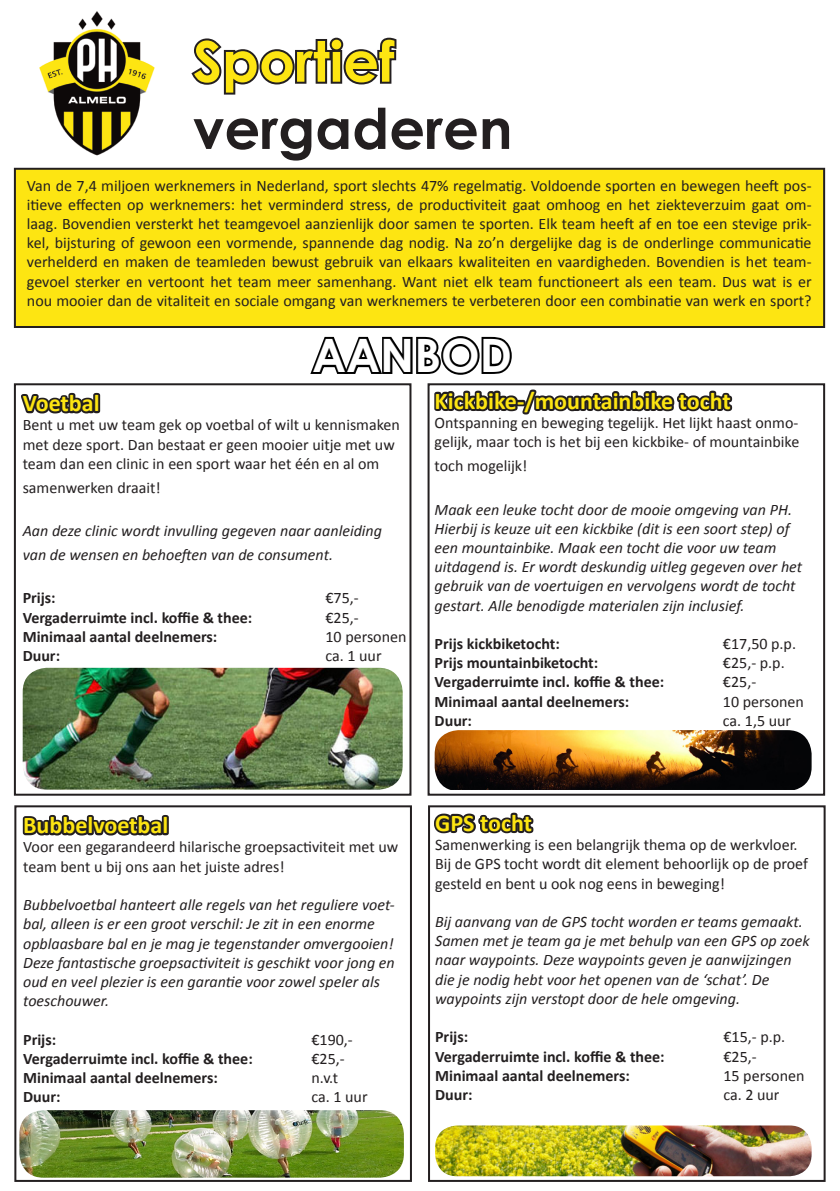
<style>
.page{position:relative;width:840px;height:1191px;background:#fff}
.page>*{position:absolute;margin:0;border:0;box-sizing:border-box;transform-origin:0 0}
.t1{font:700 56px/67.2px "Century Gothic";color:#231f20}
.t2{font:700 46px "Century Gothic";color:#fff}
.t3{font:700 24px "Calibri";color:#fde512}
.t4{font:16px/19.2px "Calibri";color:#231f20}
.t5{font:italic 16px/19.2px "Calibri";color:#231f20}
.t6{font:700 16px "Calibri";color:#231f20}
.s1{color:#fde512}
</style>
<div class="page">
<div style="left:14px;top:383px;width:397px;height:412px;border:2px solid #231f20"></div>
<div style="left:15px;top:169px;width:808px;height:158px;background:#fde512"></div>
<div style="left:14px;top:168px;width:810px;height:160px;border:2px solid #231f20"></div>
<img style="left:39px;top:11px;width:116px;height:145px">
<svg style="left:191px;top:37px;width:206px;height:58px"></svg>
<svg style="left:19px;top:383px;width:84px;height:31px"></svg>
<svg style="left:310px;top:336px;width:202px;height:39px"></svg>
<img style="left:23px;top:668px;width:379px;height:121px">
<div style="left:427px;top:383px;width:397px;height:412px;border:2px solid #231f20"></div>
<svg style="left:434px;top:389px;width:299px;height:26px"></svg>
<div style="left:14px;top:805px;width:397px;height:376px;border:2px solid #231f20"></div>
<svg style="left:18px;top:805px;width:154px;height:31px"></svg>
<div style="left:428px;top:805px;width:397px;height:376px;border:2px solid #231f20"></div>
<svg style="left:434px;top:812px;width:100px;height:22px"></svg>
<img style="left:434px;top:730px;width:377px;height:60px">
<img style="left:19px;top:1110px;width:384px;height:67px">
<img style="left:435px;top:1125px;width:376px;height:51px">
<p class="t1" style="left:193px;top:26px;width:321px"><span class="s1">Sportief </span>vergaderen</p>
<p class="t4" style="left:27px;top:176px;width:785px;text-align:justify">Van de 7,4 miljoen werknemers in Nederland, sport slechts 47% regelmatig. Voldoende sporten en bewegen heeft pos&shy;itieve effecten op werknemers: het verminderd stress, de productiviteit gaat omhoog en het ziekteverzuim gaat om&shy;laag. Bovendien versterkt het teamgevoel aanzienlijk door samen te sporten. Elk team heeft af en toe een stevige prik&shy;kel, bijsturing of gewoon een vormende, spannende dag nodig. Na zo’n dergelijke dag is de onderlinge communicatie verhelderd en maken de teamleden bewust gebruik van elkaars kwaliteiten en vaardigheden. Bovendien is het team&shy;gevoel sterker en vertoont het team meer samenhang. Want niet elk team functioneert als een team. Dus wat is er nou mooier dan de vitaliteit en sociale omgang van werknemers te verbeteren door een combinatie van werk en sport?</p>
<p class="t2" style="left:312px;top:326px;width:201px">AANBOD</p>
<p class="t3" style="left:434px;top:386px;width:297px">Kickbike-/mountainbike tocht</p>
<p class="t4" style="left:434px;top:413px;width:366px">Ontspanning en beweging tegelijk. Het lijkt haast onmo&shy;gelijk, maar toch is het bij een kickbike- of mountainbike</p>
<p class="t4" style="left:434px;top:456px;width:94px">toch mogelijk!</p>
<p class="t5" style="left:434px;top:499px;width:369px">Maak een leuke tocht door de mooie omgeving van PH.<br>Hierbij is keuze uit een kickbike (dit is een soort step) of een mountainbike. Maak een tocht die voor uw team uitdagend is. Er wordt deskundig uitleg gegeven over het gebruik van de voertuigen en vervolgens wordt de tocht gestart. Alle benodigde materialen zijn inclusief.</p>
<p class="t6" style="left:434px;top:633px;width:127px">Prijs kickbiketocht:</p>
<p class="t4" style="left:722px;top:634px;width:75px">€17,50 p.p.</p>
<p class="t6" style="left:434px;top:652px;width:165px">Prijs mountainbiketocht:</p>
<p class="t4" style="left:722px;top:653px;width:63px">€25,- p.p.</p>
<p class="t6" style="left:434px;top:672px;width:231px">Vergaderruimte incl. koffie &amp; thee:</p>
<p class="t4" style="left:722px;top:672px;width:35px">€25,-</p>
<p class="t6" style="left:434px;top:691px;width:196px">Minimaal aantal deelnemers:</p>
<p class="t4" style="left:722px;top:692px;width:82px">10 personen</p>
<p class="t6" style="left:434px;top:710px;width:39px">Duur:</p>
<p class="t4" style="left:722px;top:711px;width:70px">ca. 1,5 uur</p>
<p class="t3" style="left:23px;top:388px;width:78px">Voetbal</p>
<p class="t4" style="left:23px;top:415px;width:378px">Bent u met uw team gek op voetbal of wilt u kennismaken met deze sport. Dan bestaat er geen mooier uitje met uw team dan een clinic in een sport waar het één en al om</p>
<p class="t4" style="left:23px;top:478px;width:139px">samenwerken draait!</p>
<p class="t5" style="left:23px;top:518px;width:360px;line-height:24px">Aan deze clinic wordt invulling gegeven naar aanleiding van de wensen en behoeften van de consument.</p>
<p class="t6" style="left:23px;top:588px;width:35px">Prijs:</p>
<p class="t4" style="left:325px;top:588px;width:35px">€75,-</p>
<p class="t6" style="left:23px;top:607px;width:231px">Vergaderruimte incl. koffie &amp; thee:</p>
<p class="t4" style="left:325px;top:607px;width:35px">€25,-</p>
<p class="t6" style="left:23px;top:626px;width:196px">Minimaal aantal deelnemers:</p>
<p class="t4" style="left:325px;top:627px;width:82px">10 personen</p>
<p class="t6" style="left:23px;top:645px;width:39px">Duur:</p>
<p class="t4" style="left:325px;top:646px;width:58px">ca. 1 uur</p>
<p class="t3" style="left:23px;top:810px;width:146px">Bubbelvoetbal</p>
<p class="t4" style="left:23px;top:837px;width:376px">Voor een gegarandeerd hilarische groepsactiviteit met uw</p>
<p class="t4" style="left:23px;top:857px;width:263px">team bent u bij ons aan het juiste adres!</p>
<p class="t5" style="left:23px;top:894px;width:373px">Bubbelvoetbal hanteert alle regels van het reguliere voet&shy;bal, alleen is er een groot verschil: Je zit in een enorme opblaasbare bal en je mag je tegenstander omvergooien!<br>Deze fantastische groepsactiviteit is geschikt voor jong en oud en veel plezier is een garantie voor zowel speler als toeschouwer.</p>
<p class="t6" style="left:23px;top:1029px;width:35px">Prijs:</p>
<p class="t4" style="left:311px;top:1029px;width:43px">€190,-</p>
<p class="t6" style="left:23px;top:1048px;width:231px">Vergaderruimte incl. koffie &amp; thee:</p>
<p class="t4" style="left:311px;top:1049px;width:35px">€25,-</p>
<p class="t6" style="left:23px;top:1067px;width:196px">Minimaal aantal deelnemers:</p>
<p class="t4" style="left:311px;top:1068px;width:28px">n.v.t</p>
<p class="t6" style="left:23px;top:1086px;width:39px">Duur:</p>
<p class="t4" style="left:311px;top:1087px;width:58px">ca. 1 uur</p>
<p class="t3" style="left:435px;top:807px;width:98px">GPS tocht</p>
<p class="t4" style="left:435px;top:835px;width:374px">Samenwerking is een belangrijk thema op de werkvloer.<br>Bij de GPS tocht wordt dit element behoorlijk op de proef gesteld en bent u ook nog eens in beweging!</p>
<p class="t5" style="left:435px;top:911px;width:376px">Bij aanvang van de GPS tocht worden er teams gemaakt.<br>Samen met je team ga je met behulp van een GPS op zoek naar waypoints. Deze waypoints geven je aanwijzingen die je nodig hebt voor het openen van de ‘schat’. De waypoints zijn verstopt door de hele omgeving.</p>
<p class="t6" style="left:435px;top:1026px;width:35px">Prijs:</p>
<p class="t4" style="left:723px;top:1027px;width:63px">€15,- p.p.</p>
<p class="t6" style="left:435px;top:1046px;width:231px">Vergaderruimte incl. koffie &amp; thee:</p>
<p class="t4" style="left:723px;top:1046px;width:35px">€25,-</p>
<p class="t6" style="left:435px;top:1065px;width:196px">Minimaal aantal deelnemers:</p>
<p class="t4" style="left:723px;top:1065px;width:82px">15 personen</p>
<p class="t6" style="left:435px;top:1084px;width:39px">Duur:</p>
<p class="t4" style="left:723px;top:1085px;width:58px">ca. 2 uur</p>
</div>
